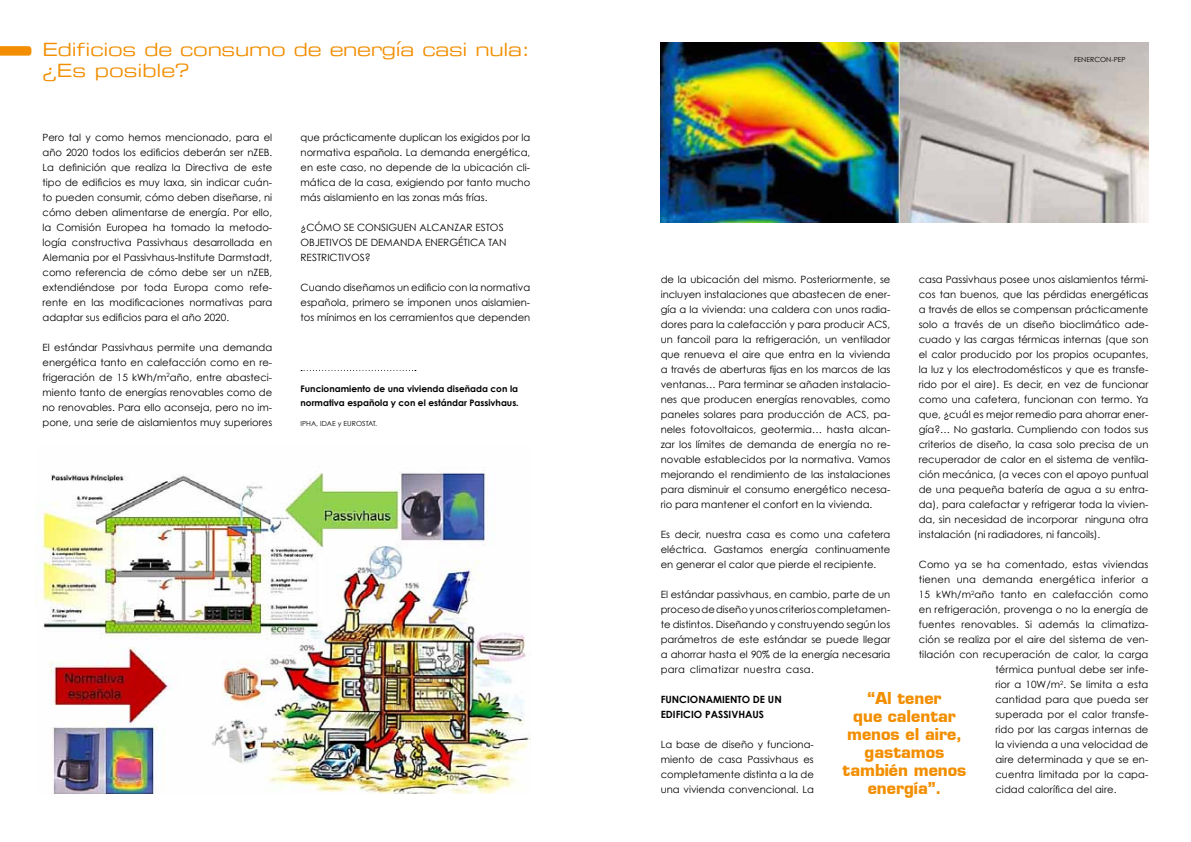
<style>
.page{position:relative;width:1191px;height:842px;background:#fff}
.page>*{position:absolute;margin:0;border:0;box-sizing:border-box;transform-origin:0 0}
.t1{font:18px/21px "Eurostile Extended Two";letter-spacing:-.015em;color:#f28e00}
.t2{font:700 16px/18px "Eurostile";color:#f28e00;text-align:center}
.t3{font:10px/15px "Century Gothic";color:#000;text-align:justify}
.t4{font:700 10px/15px "Century Gothic";color:#000}
.t5{font:10px "Century Gothic";letter-spacing:.02em;color:#000}
.t6{font:700 9px/14px "Century Gothic";color:#000}
.t7{font:7px "Century Gothic";color:#000}
</style>
<div class="page">
<svg style="left:0;top:46px;width:31px;height:10px"></svg>
<img style="left:35px;top:472px;width:494px;height:322px">
<svg style="left:301px;top:370px;width:115px;height:1px"></svg>
<img style="left:660px;top:43px;width:488px;height:180px">
<h1 class="t1" style="left:43px;top:39px;width:489px">Edificios de consumo de energía casi nula: ¿Es posible?</h1>
<p class="t7" style="left:1074px;top:55px;width:53px">FENERCON-PEP</p>
<p class="t3" style="left:43px;top:129px;width:231px">Pero tal y como hemos mencionado, para el año 2020 todos los edificios deberán ser nZEB.<br>La definición que realiza la Directiva de este tipo de edificios es muy laxa, sin indicar cuán&shy;to pueden consumir, cómo deben diseñarse, ni cómo deben alimentarse de energía. Por ello, la Comisión Europea ha tomado la metodo&shy;logía constructiva Passivhaus desarrollada en Alemania por el Passivhaus-Institute Darmstadt, como referencia de cómo debe ser un nZEB, extendiéndose por toda Europa como refe&shy;rente en las modificaciones normativas para adaptar sus edificios para el año 2020.</p>
<p class="t3" style="left:43px;top:339px;width:231px">El estándar Passivhaus permite una demanda energética tanto en calefacción como en re&shy;frigeración de 15 kWh/m<sup>2</sup>año, entre abasteci&shy;miento tanto de energías renovables como de no renovables. Para ello aconseja, pero no im&shy;pone, una serie de aislamientos muy superiores</p>
<p class="t3" style="left:300px;top:129px;width:231px">que prácticamente duplican los exigidos por la normativa española. La demanda energética, en este caso, no depende de la ubicación cli&shy;mática de la casa, exigiendo por tanto mucho más aislamiento en las zonas más frías.</p>
<p class="t3" style="left:300px;top:219px;width:207px;text-align:left">¿CÓMO SE CONSIGUEN ALCANZAR ESTOS<br>OBJETIVOS DE DEMANDA ENERGÉTICA TAN<br>RESTRICTIVOS?</p>
<p class="t3" style="left:300px;top:279px;width:231px">Cuando diseñamos un edificio con la normativa española, primero se imponen unos aislamien&shy;tos mínimos en los cerramientos que dependen</p>
<p class="t3" style="left:660px;top:272px;width:231px">de la ubicación del mismo. Posteriormente, se incluyen instalaciones que abastecen de ener&shy;gía a la vivienda: una caldera con unos radia&shy;dores para la calefacción y para producir ACS, un fancoil para la refrigeración, un ventilador que renueva el aire que entra en la vivienda a través de aberturas fijas en los marcos de las ventanas… Para terminar se añaden instalacio&shy;nes que producen energías renovables, como paneles solares para producción de ACS, pa&shy;neles fotovoltaicos, geotermia… hasta alcan&shy;zar los límites de demanda de energía no re&shy;novable establecidos por la normativa. Vamos mejorando el rendimiento de las instalaciones para disminuir el consumo energético necesa&shy;rio para mantener el confort en la vivienda.</p>
<p class="t3" style="left:660px;top:527px;width:231px">Es decir, nuestra casa es como una cafetera eléctrica. Gastamos energía continuamente en generar el calor que pierde el recipiente.</p>
<p class="t3" style="left:660px;top:587px;width:231px">El estándar passivhaus, en cambio, parte de un proceso de diseño y unos criterios completamen&shy;te distintos. Diseñando y construyendo según los parámetros de este estándar se puede llegar a ahorrar hasta el 90% de la energía necesaria para climatizar nuestra casa.</p>
<p class="t4" style="left:660px;top:692px;width:122px">FUNCIONAMIENTO DE UN<br>EDIFICIO PASSIVHAUS</p>
<p class="t3" style="left:660px;top:737px;width:155px">La base de diseño y funciona&shy;miento de casa Passivhaus es completamente distinta a la de una vivienda convencional. La</p>
<p class="t3" style="left:918px;top:272px;width:231px">casa Passivhaus posee unos aislamientos térmi&shy;cos tan buenos, que las pérdidas energéticas a través de ellos se compensan prácticamente solo a través de un diseño bioclimático ade&shy;cuado y las cargas térmicas internas (que son el calor producido por los propios ocupantes, la luz y los electrodomésticos y que es transfe&shy;rido por el aire). Es decir, en vez de funcionar como una cafetera, funcionan con termo. Ya que, ¿cuál es mejor remedio para ahorrar ener&shy;gía?… No gastarla. Cumpliendo con todos sus criterios de diseño, la casa solo precisa de un recuperador de calor en el sistema de ventila&shy;ción mecánica, (a veces con el apoyo puntual de una pequeña batería de agua a su entra&shy;da), para calefactar y refrigerar toda la vivien&shy;da, sin necesidad de incorporar ninguna otra instalación (ni radiadores, ni fancoils).</p>
<p class="t3" style="left:918px;top:557px;width:231px">Como ya se ha comentado, estas viviendas</p>
<p class="t5" style="left:918px;top:573px;width:231px">tienen una demanda energética inferior a</p>
<p class="t3" style="left:918px;top:587px;width:231px">15 kWh/m<sup>2</sup>año tanto en calefacción como</p>
<p class="t3" style="left:918px;top:602px;width:231px">en refrigeración, provenga o no la energía de</p>
<p class="t3" style="left:918px;top:617px;width:231px">fuentes renovables. Si además la climatiza-</p>
<p class="t3" style="left:918px;top:632px;width:231px">ción se realiza por el aire del sistema de ven-</p>
<p class="t3" style="left:918px;top:647px;width:231px">tilación con recuperación de calor, la carga</p>
<p class="t3" style="left:995px;top:662px;width:155px">térmica puntual debe ser infe-</p>
<p class="t3" style="left:995px;top:677px;width:155px">rior a 10W/m<sup>2</sup>. Se limita a esta</p>
<p class="t3" style="left:995px;top:692px;width:155px">cantidad para que pueda ser</p>
<p class="t3" style="left:995px;top:707px;width:155px">superada por el calor transfe-</p>
<p class="t3" style="left:995px;top:722px;width:155px">rido por las cargas internas de</p>
<p class="t3" style="left:995px;top:737px;width:155px">la vivienda a una velocidad de</p>
<p class="t3" style="left:995px;top:752px;width:155px">aire determinada y que se en-</p>
<p class="t3" style="left:995px;top:767px;width:155px">cuentra limitada por la capa-</p>
<p class="t3" style="left:995px;top:782px;width:123px">cidad calorífica del aire.</p>
<p class="t6" style="left:300px;top:382px;width:220px">Funcionamiento de una vivienda diseñada con la normativa española y con el estándar Passivhaus.</p>
<p class="t7" style="left:300px;top:419px;width:78px">IPHA, IDAE y EUROSTAT.</p>
<h2 class="t2" style="left:842px;top:689px;width:125px">“Al tener<br>que calentar menos el aire, gastamos también menos energía”.</h2>
</div>
